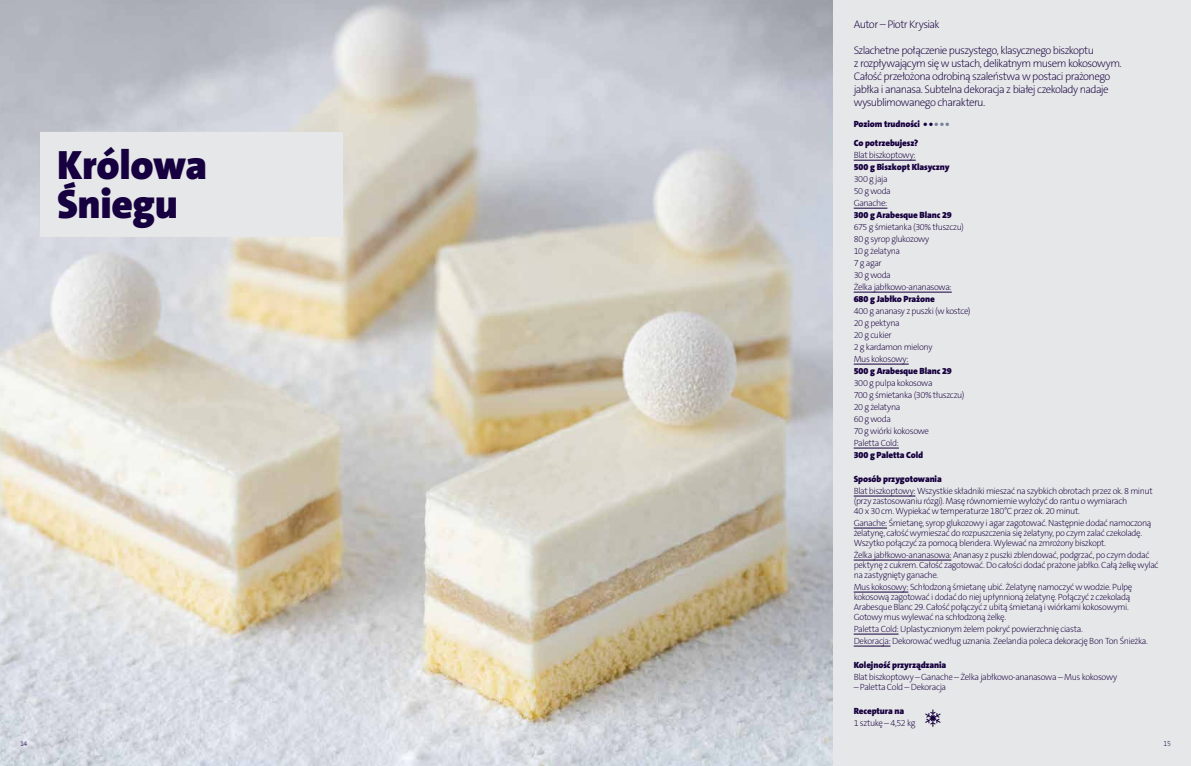
<style>
.page{position:relative;width:1191px;height:766px;background:#fff}
.page>*{position:absolute;margin:0;border:0;box-sizing:border-box;transform-origin:0 0}
.t1{font:900 41.2px/38.1px "The Sans C5";letter-spacing:-.01em;color:#16003f}
.t2{font:200 11px/13px "The Sans C5";letter-spacing:-.055em;color:#16003f}
.t3{font:200 9px/12px "The Sans C5";letter-spacing:-.045em;color:#16003f}
.t4{font:900 9px/19.1px "The Sans C5";letter-spacing:-.01em;color:#16003f}
.t5{font:200 7.7px "The Sans C5";color:#16003f;scale:.91 1}
.t6{font:200 7px "The Sans C5";color:#16003f}
.s1{color:#75819a}
</style>
<div class="page">
<div style="left:0;top:0;width:1191px;height:765px;background:#e6e7e8"></div>
<img style="left:0;top:0;width:832px;height:765px">
<hr style="left:853px;top:160px;width:62px;height:1px;background:#16003f">
<hr style="left:853px;top:208px;width:34px;height:1px;background:#16003f">
<hr style="left:853px;top:292px;width:98px;height:1px;background:#16003f">
<hr style="left:853px;top:364px;width:55px;height:1px;background:#16003f">
<hr style="left:853px;top:447px;width:46px;height:1px;background:#16003f">
<hr style="left:853px;top:495px;width:62px;height:1px;background:#16003f">
<hr style="left:853px;top:527px;width:34px;height:1px;background:#16003f">
<hr style="left:853px;top:559px;width:98px;height:1px;background:#16003f">
<hr style="left:853px;top:591px;width:55px;height:1px;background:#16003f">
<hr style="left:853px;top:633px;width:45px;height:1px;background:#16003f">
<hr style="left:853px;top:645px;width:37px;height:1px;background:#16003f">
<svg style="left:40px;top:132px;width:303px;height:105px"></svg>
<svg style="left:925px;top:709px;width:15px;height:17px"></svg>
<h1 class="t1" style="left:57px;top:147px;width:152px">Królowa<br>Śniegu</h1>
<p class="t2" style="left:853px;top:18px;width:87px">Autor – Piotr Krysiak</p>
<p class="t2" style="left:853px;top:44px;width:270px">Szlachetne połączenie puszystego, klasycznego biszkoptu<br>z rozpływającym się w ustach, delikatnym musem kokosowym.<br>Całość przełożona odrobiną szaleństwa w postaci prażonego jabłka i ananasa. Subtelna dekoracja z białej czekolady nadaje wysublimowanego charakteru.</p>
<p class="t4" style="left:853px;top:114px;width:97px">Poziom trudności • • <span class="s1">• • •<br></span>Co potrzebujesz?</p>
<p class="t3" style="left:853px;top:149px;width:64px">Blat biszkoptowy:</p>
<p class="t4" style="left:853px;top:157px;width:97px">500 g Biszkopt Klasyczny</p>
<p class="t3" style="left:853px;top:173px;width:39px">300 g jaja<br>50 g woda<br>Ganache:</p>
<p class="t4" style="left:853px;top:205px;width:100px">300 g Arabesque Blanc 29</p>
<p class="t3" style="left:853px;top:221px;width:112px">675 g śmietanka (30% tłuszczu)<br>80 g syrop glukozowy<br>10 g żelatyna<br>7 g agar<br>30 g woda<br>Żelka jabłkowo-ananasowa:</p>
<p class="t4" style="left:853px;top:289px;width:83px">680 g Jabłko Prażone</p>
<p class="t3" style="left:853px;top:305px;width:118px">400 g ananasy z puszki (w kostce)<br>20 g pektyna<br>20 g cukier<br>2 g kardamon mielony<br>Mus kokosowy:</p>
<p class="t4" style="left:853px;top:361px;width:100px">500 g Arabesque Blanc 29</p>
<p class="t3" style="left:853px;top:377px;width:112px">300 g pulpa kokosowa<br>700 g śmietanka (30% tłuszczu)<br>20 g żelatyna<br>60 g woda<br>70 g wiórki kokosowe<br>Paletta Cold:</p>
<p class="t4" style="left:853px;top:445px;width:71px">300 g Paletta Cold</p>
<p class="t4" style="left:853px;top:469px;width:90px">Sposób przygotowania</p>
<p class="t3" style="left:853px;top:486px;width:300px;line-height:10px">Blat biszkoptowy: Wszystkie składniki mieszać na szybkich obrotach przez ok. 8 minut (przy zastosowaniu rózgi). Masę równomiernie wyłożyć do rantu o wymiarach<br>40 x 30 cm. Wypiekać w temperaturze 180°C przez ok. 20 minut.</p>
<p class="t3" style="left:853px;top:518px;width:299px;line-height:10px">Ganache: Śmietanę, syrop glukozowy i agar zagotować. Następnie dodać namoczoną żelatynę, całość wymieszać do rozpuszczenia się żelatyny, po czym zalać czekoladę.<br>Wszytko połączyć za pomocą blendera. Wylewać na zmrożony biszkopt.</p>
<p class="t3" style="left:853px;top:550px;width:306px;line-height:10px">Żelka jabłkowo-ananasowa: Ananasy z puszki zblendować, podgrzać, po czym dodać pektynę z cukrem. Całość zagotować. Do całości dodać prażone jabłko. Całą żelkę wylać na zastygnięty ganache.</p>
<p class="t3" style="left:853px;top:582px;width:280px;line-height:10px">Mus kokosowy: Schłodzoną śmietanę ubić. Żelatynę namoczyć w wodzie. Pulpę kokosową zagotować i dodać do niej upłynnioną żelatynę. Połączyć z czekoladą Arabesque Blanc 29. Całość połączyć z ubitą śmietaną i wiórkami kokosowymi.<br>Gotowy mus wylewać na schłodzoną żelkę.</p>
<p class="t3" style="left:853px;top:623px;width:296px">Paletta Cold: Uplastycznionym żelem pokryć powierzchnię ciasta.<br>Dekoracja: Dekorować według uznania. Zeelandia poleca dekorację Bon Ton Śnieżka.</p>
<p class="t4" style="left:853px;top:655px;width:94px">Kolejność przyrządzania</p>
<p class="t3" style="left:853px;top:671px;width:265px">Blat biszkoptowy – Ganache – Żelka jabłkowo-ananasowa – Mus kokosowy</p>
<p class="t3" style="left:853px;top:681px;width:94px">– Paletta Cold – Dekoracja</p>
<p class="t4" style="left:853px;top:701px;width:52px">Receptura na</p>
<p class="t3" style="left:853px;top:716px;width:63px">1 sztukę – 4,52 kg</p>
<p class="t6" style="left:20px;top:739px;width:9px">14</p>
<p class="t5" style="left:1163px;top:738px;width:10px">15</p>
</div>
